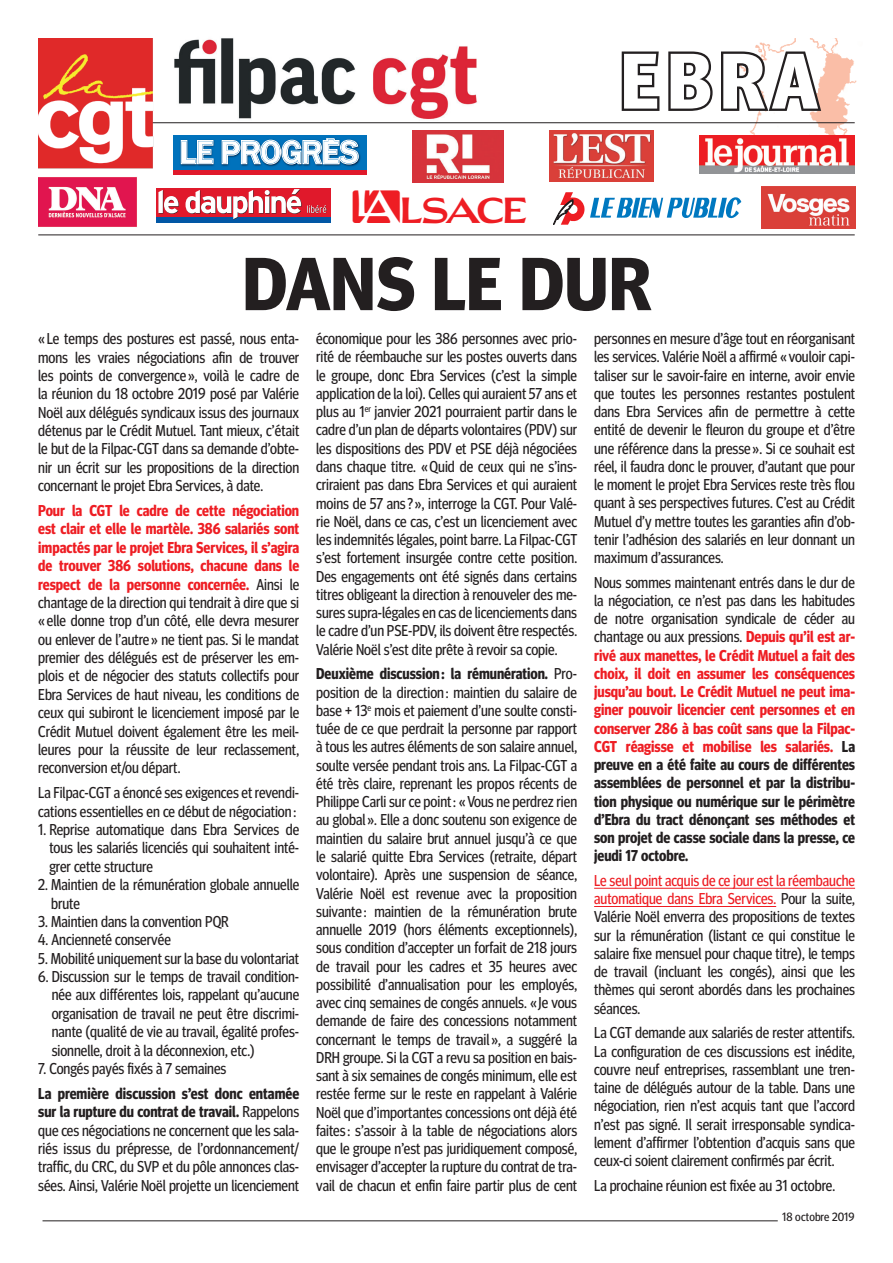
<style>
.page{position:relative;width:893px;height:1263px;background:#fff}
.page>*{position:absolute;margin:0;border:0;box-sizing:border-box;transform-origin:0 0}
.t1{font:700 78.6px "Meta Headline Cond";color:#fff;scale:1.1 1}
.t2{font:700 75px "Meta Headline";color:#231f20}
.t3{font:43.5px "Lalsace Logo";color:#ee1d23}
.t4{font:15.75px/18.3px "Meta Headline";color:#231f20;text-align:justify;scale:.9 1}
.t5{font:700 15.75px/18.3px "Meta Headline";color:#ee1d23;text-align:justify;scale:.9 1}
.t6{font:12px "Meta Headline";letter-spacing:.01em;color:#231f20;scale:.95 1}
.s1{font-weight:700;color:#ee1d23}
.s2{font-weight:700}
.s3{font-weight:400;color:#231f20}
.s4{color:#231f20}
.s5{color:#ee1d23}
</style>
<div class="page">
<img style="left:720px;top:38px;width:137px;height:97px">
<hr style="left:38px;top:234px;width:817px;height:1px;background:#231f20">
<img style="left:38px;top:177px;width:99px;height:50px">
<svg style="left:590px;top:197px;width:151px;height:22px"></svg>
<svg style="left:553px;top:192px;width:31px;height:33px"></svg>
<div style="left:156px;top:189px;width:175px;height:28px;background:#e0192b"></div>
<div style="left:156px;top:218px;width:175px;height:5px;background:#0157a5"></div>
<svg style="left:158px;top:190px;width:21px;height:24px"></svg>
<svg style="left:186px;top:189px;width:141px;height:31px"></svg>
<img style="left:699px;top:135px;width:156px;height:39px">
<div style="left:173px;top:135px;width:194px;height:35px;background:#0072bc"></div>
<hr style="left:173px;top:170px;width:194px;height:4px;background:#e0192b">
<img style="left:180px;top:138px;width:181px;height:29px">
<svg style="left:181px;top:140px;width:32px;height:24px"></svg>
<svg style="left:222px;top:139px;width:137px;height:25px"></svg>
<img style="left:761px;top:186px;width:94px;height:43px">
<img style="left:549px;top:131px;width:104px;height:50px">
<svg style="left:621px;top:38px;width:203px;height:75px"></svg>
<hr style="left:43px;top:1220px;width:735px;height:1px;background:#231f20">
<hr style="left:594px;top:888px;width:261px;height:1px;background:#ee1d23">
<hr style="left:594px;top:906px;width:182px;height:1px;background:#ee1d23">
<img style="left:412px;top:131px;width:92px;height:51px">
<img style="left:174px;top:38px;width:303px;height:81px">
<hr style="left:111px;top:122px;width:744px;height:1px;background:#231f20">
<img style="left:38px;top:38px;width:119px;height:131px">
<h3 class="t3" style="left:353px;top:183px;width:175px">DEF</h3>
<h1 class="t1" style="left:621px;top:35px;width:181px">EBRA</h1>
<h2 class="t2" style="left:242px;top:239px;width:410px">DANS LE DUR</h2>
<p class="t4" style="left:38px;top:329px;width:291px">« Le temps des postures est passé, nous enta&shy;mons les vraies négociations afin de trouver les points de convergence », voilà le cadre de la réunion du 18 octobre 2019 posé par Valérie Noël aux délégués syndicaux issus des journaux détenus par le Crédit Mutuel. Tant mieux, c’était le but de la Filpac-CGT dans sa demande d’obte&shy;nir un écrit sur les propositions de la direction concernant le projet Ebra Services, à date.</p>
<p class="t4" style="left:38px;top:501px;width:291px"><span class="s1">Pour la CGT le cadre de cette négociation est clair et elle le martèle. 386 salariés sont impactés par le projet Ebra Services, il s’agira de trouver 386 solutions, chacune dans le respect de la personne concernée.</span> Ainsi le chantage de la direction qui tendrait à dire que si « elle donne trop d’un côté, elle devra mesurer ou enlever de l’autre » ne tient pas. Si le mandat premier des délégués est de préserver les em&shy;plois et de négocier des statuts collectifs pour Ebra Services de haut niveau, les conditions de ceux qui subiront le licenciement imposé par le Crédit Mutuel doivent également être les meil&shy;leures pour la réussite de leur reclassement, reconversion et/ou départ.</p>
<p class="t4" style="left:38px;top:783px;width:291px">La Filpac-CGT a énoncé ses exigences et revendi&shy;cations essentielles en ce début de négociation :</p>
<p class="t4" style="left:49px;top:820px;width:279px;text-indent:-11px">1. Reprise automatique dans Ebra Services de tous les salariés licenciés qui souhaitent inté&shy;grer cette structure</p>
<p class="t4" style="left:51px;top:875px;width:277px;text-indent:-13px">2. Maintien de la rémunération globale annuelle brute</p>
<p class="t4" style="left:38px;top:912px;width:213px">3. Maintien dans la convention PQR</p>
<p class="t4" style="left:38px;top:930px;width:149px">4. Ancienneté conservée</p>
<p class="t4" style="left:38px;top:949px;width:291px">5. Mobilité uniquement sur la base du volontariat</p>
<p class="t4" style="left:52px;top:967px;width:276px;text-indent:-13px">6. Discussion sur le temps de travail condition&shy;née aux différentes lois, rappelant qu’aucune organisation de travail ne peut être discrimi&shy;nante (qualité de vie au travail, égalité profes&shy;sionnelle, droit à la déconnexion, etc.)</p>
<p class="t4" style="left:38px;top:1059px;width:211px">7. Congés payés fixés à 7 semaines</p>
<p class="t4" style="left:38px;top:1084px;width:291px"><span class="s2">La première discussion s’est donc entamée sur la rupture du contrat de travail.</span> Rappelons que ces négociations ne concernent que les sala&shy;riés issus du prépresse, de l’ordonnancement/ traffic, du CRC, du SVP et du pôle annonces clas&shy;sées. Ainsi, Valérie Noël projette un licenciement</p>
<p class="t4" style="left:316px;top:329px;width:291px">économique pour les 386 personnes avec prio&shy;rité de réembauche sur les postes ouverts dans le groupe, donc Ebra Services (c’est la simple application de la loi). Celles qui auraient 57 ans et plus au 1<sup>er</sup> janvier 2021 pourraient partir dans le cadre d’un plan de départs volontaires (PDV) sur les dispositions des PDV et PSE déjà négociées dans chaque titre. «Quid de ceux qui ne s’ins&shy;criraient pas dans Ebra Services et qui auraient moins de 57 ans ? », interroge la CGT. Pour Valé&shy;rie Noël, dans ce cas, c’est un licenciement avec les indemnités légales, point barre. La Filpac-CGT s’est fortement insurgée contre cette position.<br>Des engagements ont été signés dans certains titres obligeant la direction à renouveler des me&shy;sures supra-légales en cas de licenciements dans le cadre d’un PSE-PDV, ils doivent être respectés.<br>Valérie Noël s’est dite prête à revoir sa copie.</p>
<p class="t4" style="left:316px;top:664px;width:291px"><span class="s2">Deuxième discussion: la rémunération.</span> Pro&shy;position de la direction : maintien du salaire de base + 13<sup>e</sup> mois et paiement d’une soulte consti&shy;tuée de ce que perdrait la personne par rapport à tous les autres éléments de son salaire annuel, soulte versée pendant trois ans. La Filpac-CGT a été très claire, reprenant les propos récents de Philippe Carli sur ce point: «Vous ne perdrez rien au global ». Elle a donc soutenu son exigence de maintien du salaire brut annuel jusqu’à ce que le salarié quitte Ebra Services (retraite, départ volontaire). Après une suspension de séance, Valérie Noël est revenue avec la proposition suivante : maintien de la rémunération brute annuelle 2019 (hors éléments exceptionnels), sous condition d’accepter un forfait de 218 jours de travail pour les cadres et 35 heures avec possibilité d’annualisation pour les employés, avec cinq semaines de congés annuels. « Je vous demande de faire des concessions notamment concernant le temps de travail », a suggéré la DRH groupe. Si la CGT a revu sa position en bais&shy;sant à six semaines de congés minimum, elle est restée ferme sur le reste en rappelant à Valérie Noël que d’importantes concessions ont déjà été faites : s’assoir à la table de négociations alors que le groupe n’est pas juridiquement composé, envisager d’accepter la rupture du contrat de tra&shy;vail de chacun et enfin faire partir plus de cent</p>
<p class="t4" style="left:594px;top:329px;width:291px">personnes en mesure d’âge tout en réorganisant les services. Valérie Noël a affirmé « vouloir capi&shy;taliser sur le savoir-faire en interne, avoir envie que toutes les personnes restantes postulent dans Ebra Services afin de permettre à cette entité de devenir le fleuron du groupe et d’être une référence dans la presse ». Si ce souhait est réel, il faudra donc le prouver, d’autant que pour le moment le projet Ebra Services reste très flou quant à ses perspectives futures. C’est au Crédit Mutuel d’y mettre toutes les garanties afin d’ob&shy;tenir l’adhésion des salariés en leur donnant un maximum d’assurances.</p>
<p class="t5" style="left:594px;top:573px;width:291px"><span class="s3">Nous sommes maintenant entrés dans le dur de la négociation, ce n’est pas dans les habitudes de notre organisation syndicale de céder au chantage ou aux pressions.</span> Depuis qu’il est ar&shy;rivé aux manettes, le Crédit Mutuel a fait des choix, il doit en assumer les conséquences jusqu’au bout. Le Crédit Mutuel ne peut ima&shy;giner pouvoir licencier cent personnes et en conserver 286 à bas coût sans que la Filpac-CGT réagisse et mobilise les salariés. <span class="s4">La preuve en a été faite au cours de différentes assemblées de personnel et par la distribu&shy;tion physique ou numérique sur le périmètre d’Ebra du tract dénonçant ses méthodes et son projet de casse sociale dans la presse, ce jeudi 17 octobre.</span></p>
<p class="t4" style="left:594px;top:871px;width:291px"><span class="s5">Le seul point acquis de ce jour est la réembauche automatique dans Ebra Services.</span> Pour la suite, Valérie Noël enverra des propositions de textes sur la rémunération (listant ce qui constitue le salaire fixe mensuel pour chaque titre), le temps de travail (incluant les congés), ainsi que les thèmes qui seront abordés dans les prochaines séances.</p>
<p class="t4" style="left:594px;top:1023px;width:291px">La CGT demande aux salariés de rester attentifs.<br>La configuration de ces discussions est inédite, couvre neuf entreprises, rassemblant une tren&shy;taine de délégués autour de la table. Dans une négociation, rien n’est acquis tant que l’accord n’est pas signé. Il serait irresponsable syndica&shy;lement d’affirmer l’obtention d’acquis sans que ceux-ci soient clairement confirmés par écrit.</p>
<p class="t4" style="left:594px;top:1176px;width:269px">La prochaine réunion est fixée au 31 octobre.</p>
<p class="t6" style="left:782px;top:1210px;width:78px">18 octobre 2019</p>
</div>
